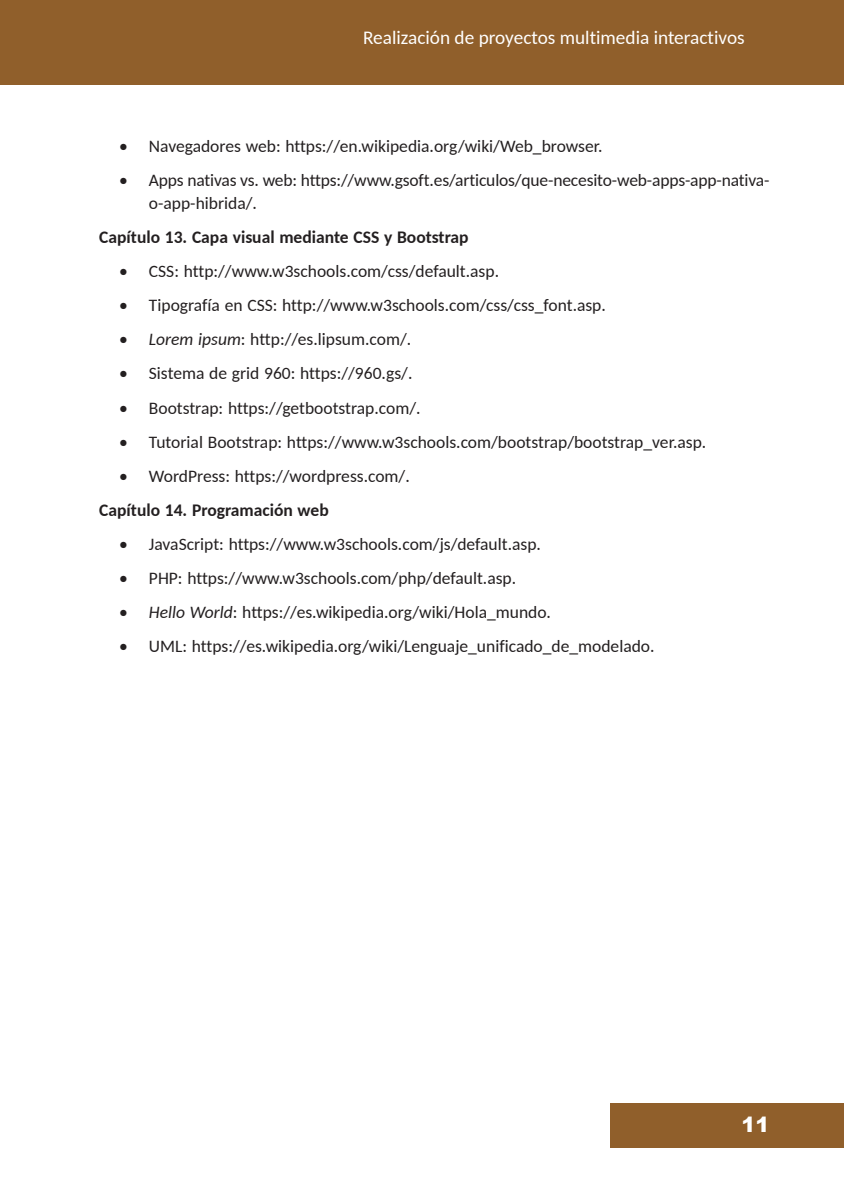
<style>
.page{position:relative;width:844px;height:1191px;background:#fff}
.page>*{position:absolute;margin:0;border:0;box-sizing:border-box;transform-origin:0 0}
.t1{font:900 21px "Arial";color:#fff}
.t2{font:19.25px "Carlito";color:#fff}
.t3{font:17.5px/22.8px "Carlito";color:#231f20}
.t4{font:700 17.5px "Carlito";color:#231f20}
.s1{font-style:italic}
</style>
<div class="page">
<div style="left:0;top:0;width:843px;height:84px;background:#905f2b"></div>
<div style="left:610px;top:1103px;width:233px;height:45px;background:#905f2b"></div>
<p class="t2" style="left:363px;top:25px;width:383px">Realización de proyectos multimedia interactivos</p>
<p class="t3" style="left:119px;top:134px;width:485px">• Navegadores web: https://en.wikipedia.org/wiki/Web_browser.</p>
<p class="t3" style="left:149px;top:168px;width:622px;text-indent:-30px">• Apps nativas vs. web: https://www.gsoft.es/articulos/que-necesito-web-apps-app-nativa&shy;o-app-hibrida/.</p>
<p class="t4" style="left:99px;top:225px;width:371px">Capítulo 13. Capa visual mediante CSS y Bootstrap</p>
<p class="t3" style="left:119px;top:259px;width:381px">• CSS: http://www.w3schools.com/css/default.asp.</p>
<p class="t3" style="left:119px;top:293px;width:488px">• Tipografía en CSS: http://www.w3schools.com/css/css_font.asp.</p>
<p class="t3" style="left:119px;top:327px;width:293px">• <span class="s1">Lorem ipsum</span>: http://es.lipsum.com/.</p>
<p class="t3" style="left:119px;top:361px;width:295px">• Sistema de grid 960: https://960.gs/.</p>
<p class="t3" style="left:119px;top:395px;width:303px">• Bootstrap: https://getbootstrap.com/.</p>
<p class="t3" style="left:119px;top:429px;width:588px">• Tutorial Bootstrap: https://www.w3schools.com/bootstrap/bootstrap_ver.asp.</p>
<p class="t3" style="left:119px;top:464px;width:292px">• WordPress: https://wordpress.com/.</p>
<p class="t4" style="left:99px;top:498px;width:231px">Capítulo 14. Programación web</p>
<p class="t3" style="left:119px;top:532px;width:423px">• JavaScript: https://www.w3schools.com/js/default.asp.</p>
<p class="t3" style="left:119px;top:566px;width:398px">• PHP: https://www.w3schools.com/php/default.asp.</p>
<p class="t3" style="left:119px;top:600px;width:433px">• <span class="s1">Hello World</span>: https://es.wikipedia.org/wiki/Hola_mundo.</p>
<p class="t3" style="left:119px;top:634px;width:536px">• UML: https://es.wikipedia.org/wiki/Lenguaje_unificado_de_modelado.</p>
<p class="t1" style="left:741px;top:1109px;width:30px">11</p>
</div>
